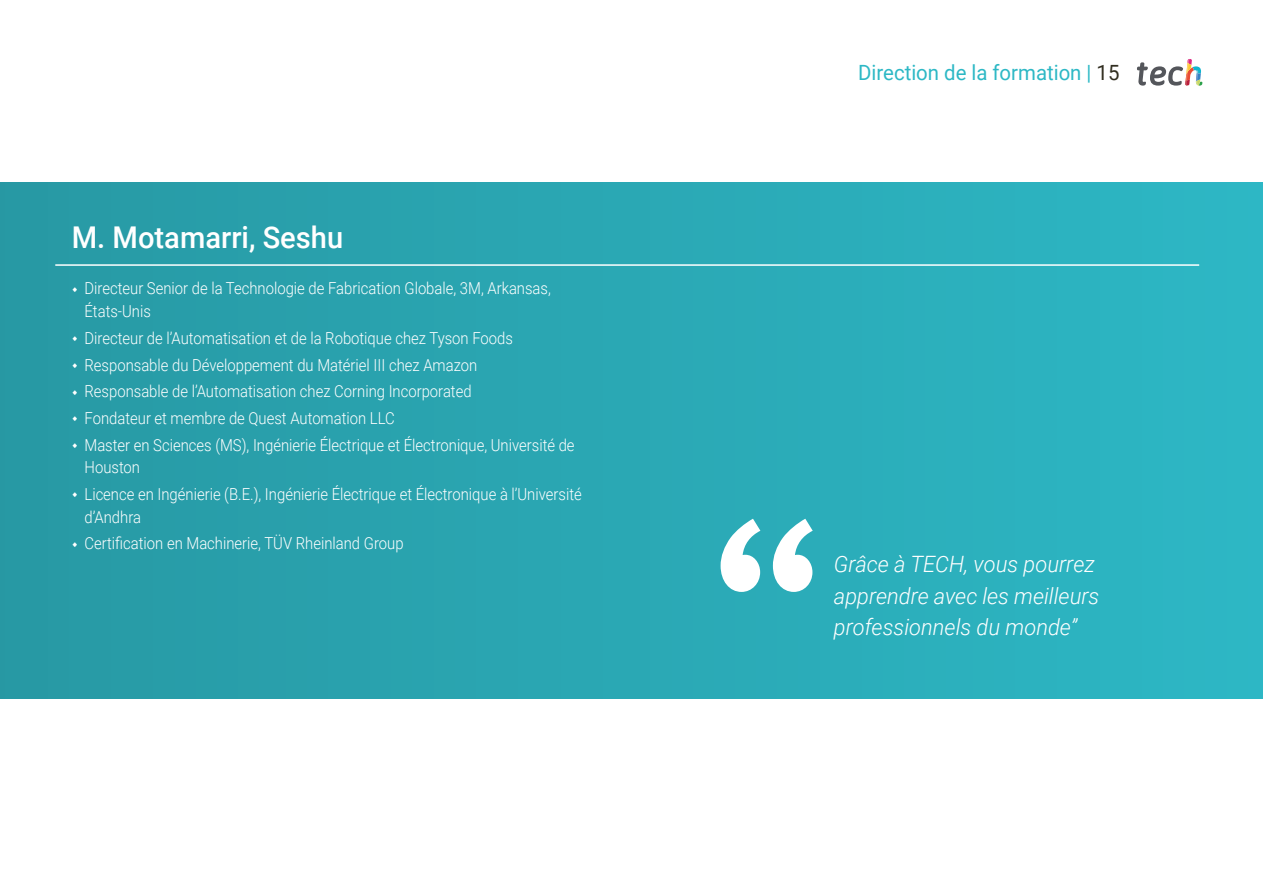
<style>
.page{position:relative;width:1263px;height:893px;background:#fff}
.page>*{position:absolute;margin:0;border:0;box-sizing:border-box;transform-origin:0 0}
.t1{font:500 30px "Roboto";color:#fff}
.t2{font:italic 300 22.5px/31.5px "Roboto";color:#fff}
.t3{font:21px "Roboto";color:#2db8c5}
.t4{font:300 16.5px/26.7px "Roboto";color:#fff;scale:.9 1}
.s1{color:#312e20}
</style>
<div class="page">
<div style="left:0;top:182px;width:1263px;height:516px;background:linear-gradient(to right,#2799a4,#2db7c5)"></div>
<svg style="left:721px;top:519px;width:92px;height:73px"></svg>
<hr style="left:55px;top:264px;width:1144px;height:2px;background:#fff">
<svg style="left:1137px;top:59px;width:65px;height:27px"></svg>
<svg style="left:73px;top:287px;width:4px;height:5px"></svg>
<svg style="left:73px;top:336px;width:4px;height:5px"></svg>
<svg style="left:73px;top:363px;width:4px;height:5px"></svg>
<svg style="left:73px;top:390px;width:4px;height:5px"></svg>
<svg style="left:73px;top:416px;width:4px;height:5px"></svg>
<svg style="left:73px;top:443px;width:4px;height:5px"></svg>
<svg style="left:73px;top:492px;width:4px;height:5px"></svg>
<svg style="left:73px;top:542px;width:4px;height:5px"></svg>
<h1 class="t1" style="left:72px;top:216px;width:273px">M. Motamarri, Seshu</h1>
<p class="t4" style="left:85px;top:277px;width:520px;line-height:22.5px">Directeur Senior de la Technologie de Fabrication Globale, 3M, Arkansas,<br>États-Unis</p>
<p class="t4" style="left:85px;top:324px;width:546px">Directeur de l’Automatisation et de la Robotique chez Tyson Foods Responsable du Développement du Matériel III chez Amazon<br>Responsable de l’Automatisation chez Corning Incorporated<br>Fondateur et membre de Quest Automation LLC<br>Master en Sciences (MS), Ingénierie Électrique et Électronique, Université de</p>
<p class="t4" style="left:85px;top:453px;width:554px">Houston<br>Licence en Ingénierie (B.E.), Ingénierie Électrique et Électronique à l’Université</p>
<p class="t4" style="left:85px;top:503px;width:356px">d’Andhra<br>Certification en Machinerie, TÜV Rheinland Group</p>
<p class="t3" style="left:858px;top:57px;width:263px">Direction de la formation | <span class="s1">15</span></p>
<h2 class="t2" style="left:834px;top:548px;width:267px">Grâce à TECH, vous pourrez apprendre avec les meilleurs professionnels du monde”</h2>
</div>
